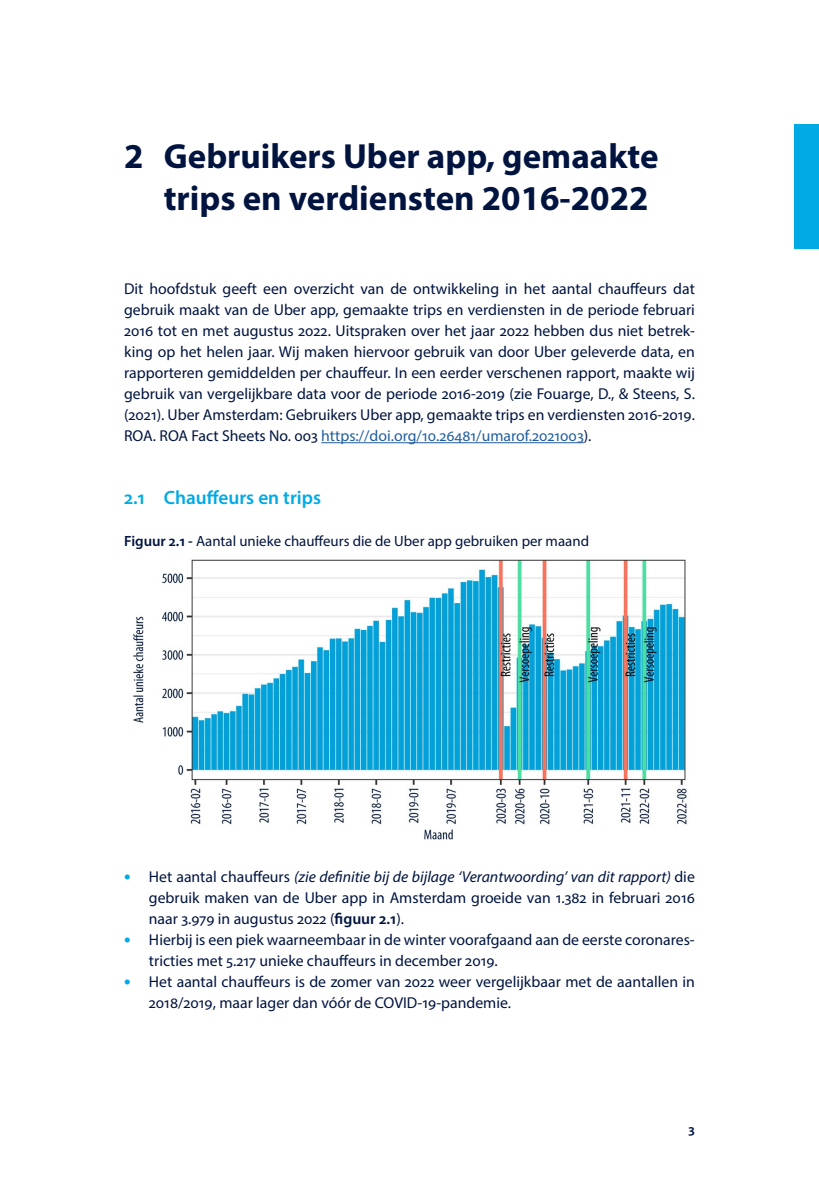
<style>
.page{position:relative;width:819px;height:1191px;background:#fff}
.page>*{position:absolute;margin:0;border:0;box-sizing:border-box;transform-origin:0 0}
.t1{font:700 35px/42px "Myriad Pro";color:#00143f;text-align:right}
.t2{font:600 19.25px "Myriad Pro";color:#00aae4}
.t3{font:15.75px/21px "Myriad Pro";color:#00143f;text-align:justify}
.t4{font:14.88px "Myriad Pro";color:#00143f}
.t5{font:600 14px "Myriad Pro";color:#00143f}
.s1{color:#215e9e}
.s2{font-weight:600}
.s3{font-weight:700;font-size:19.25px;color:#00aae4}
.s4{font-style:italic}
</style>
<div class="page">
<div style="left:794px;top:124px;width:25px;height:124px;background:#00aae4"></div>
<hr style="left:321px;top:442px;width:262px;height:1px;background:#215e9e">
<img style="left:133px;top:559px;width:555px;height:281px">
<h1 class="t1" style="left:124px;top:134px;width:536px">2 Gebruikers Uber app, gemaakte trips en verdiensten 2016-2022</h1>
<p class="t3" style="left:124px;top:278px;width:572px">Dit hoofdstuk geeft een overzicht van de ontwikkeling in het aantal chauffeurs dat gebruik maakt van de Uber app, gemaakte trips en verdiensten in de periode februari 2016 tot en met augustus 2022. Uitspraken over het jaar 2022 hebben dus niet betrek&shy;king op het helen jaar. Wij maken hiervoor gebruik van door Uber geleverde data, en rapporteren gemiddelden per chauffeur. In een eerder verschenen rapport, maakte wij gebruik van vergelijkbare data voor de periode 2016-2019 (zie Fouarge, D., &amp; Steens, S. (2021). Uber Amsterdam: Gebruikers Uber app, gemaakte trips en verdiensten 2016-2019.<br>ROA. ROA Fact Sheets No. 003 <span class="s1">https://doi.org/10.26481/umarof.2021003</span>).</p>
<p class="t2" style="left:124px;top:485px;width:198px">2.1 Chauffeurs en trips</p>
<p class="t4" style="left:124px;top:532px;width:466px"><span class="s2">Figuur 2.1 -</span> Aantal unieke chauffeurs die de Uber app gebruiken per maand</p>
<p class="t3" style="left:149px;top:866px;width:547px;text-indent:-25px"><span class="s3">•</span> Het aantal chauffeurs <span class="s4">(zie definitie bij de bijlage ‘Verantwoording’ van dit rapport)</span> die gebruik maken van de Uber app in Amsterdam groeide van 1.382 in februari 2016 naar 3.979 in augustus 2022 (<span class="s2">figuur 2.1</span>).</p>
<p class="t3" style="left:149px;top:929px;width:547px;text-indent:-25px"><span class="s3">•</span> Hierbij is een piek waarneembaar in de winter voorafgaand aan de eerste coronares&shy;tricties met 5.217 unieke chauffeurs in december 2019.</p>
<p class="t3" style="left:149px;top:971px;width:547px;text-indent:-25px"><span class="s3">•</span> Het aantal chauffeurs is de zomer van 2022 weer vergelijkbaar met de aantallen in<br>2018/2019, maar lager dan vóór de COVID-19-pandemie.</p>
<p class="t5" style="left:688px;top:1120px;width:8px">3</p>
</div>
